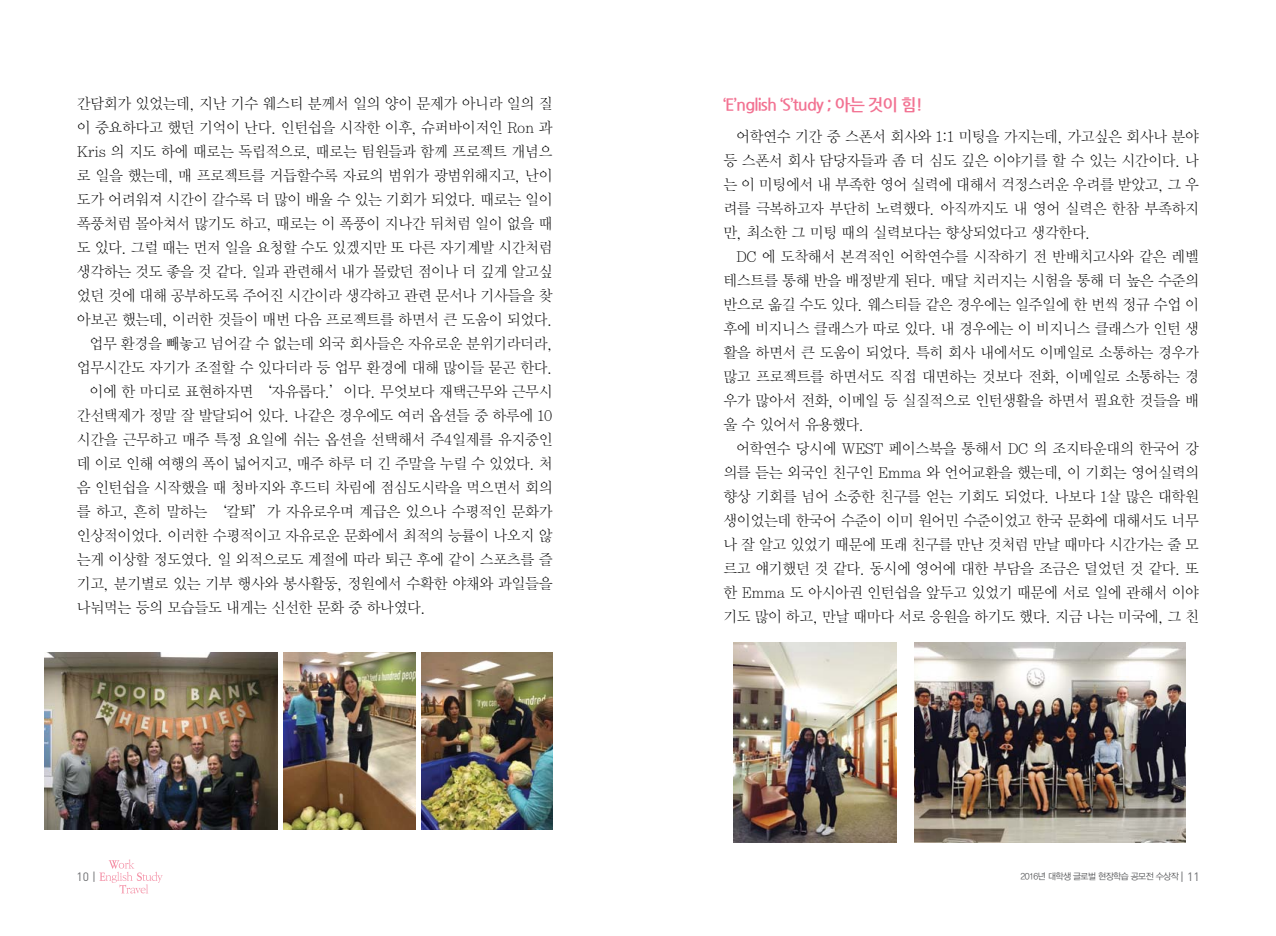
<style>
.page{position:relative;width:1276px;height:936px;background:#fff}
.page>*{position:absolute;margin:0;border:0;box-sizing:border-box;transform-origin:0 0}
.t1{font:700 16.5px "Nanum Gothic";letter-spacing:-.05em;color:#f27292}
.t2{font:15px/24px "Y Mj O11";letter-spacing:-.07em;color:#000;text-align:justify}
.t3{font:12px "DIN";color:#6d6e71}
.t4{font:9px "YDIYGO320";letter-spacing:-.06em;color:#58595b}
.s1{font-family:"DIN";font-size:12px;color:#6d6e71}
</style>
<div class="page">
<svg style="left:99px;top:859px;width:64px;height:34px"></svg>
<img style="left:421px;top:652px;width:132px;height:177px">
<img style="left:283px;top:652px;width:132px;height:177px">
<img style="left:45px;top:652px;width:232px;height:177px">
<img style="left:733px;top:642px;width:163px;height:200px">
<img style="left:914px;top:642px;width:271px;height:200px">
<p class="t2" style="left:77px;top:91px;width:478px">간담회가 있었는데, 지난 기수 웨스티 분께서 일의 양이 문제가 아니라 일의 질</p>
<p class="t2" style="left:77px;top:115px;width:478px">이 중요하다고 했던 기억이 난다. 인턴쉽을 시작한 이후, 슈퍼바이저인 Ron 과</p>
<p class="t2" style="left:77px;top:139px;width:478px">Kris 의 지도 하에 때로는 독립적으로, 때로는 팀원들과 함께 프로젝트 개념으</p>
<p class="t2" style="left:77px;top:163px;width:478px">로 일을 했는데, 매 프로젝트를 거듭할수록 자료의 범위가 광범위해지고, 난이</p>
<p class="t2" style="left:77px;top:187px;width:478px">도가 어려워져 시간이 갈수록 더 많이 배울 수 있는 기회가 되었다. 때로는 일이</p>
<p class="t2" style="left:77px;top:211px;width:478px">폭풍처럼 몰아쳐서 많기도 하고, 때로는 이 폭풍이 지나간 뒤처럼 일이 없을 때</p>
<p class="t2" style="left:77px;top:235px;width:478px">도 있다. 그럴 때는 먼저 일을 요청할 수도 있겠지만 또 다른 자기계발 시간처럼</p>
<p class="t2" style="left:77px;top:259px;width:478px">생각하는 것도 좋을 것 같다. 일과 관련해서 내가 몰랐던 점이나 더 깊게 알고싶</p>
<p class="t2" style="left:77px;top:283px;width:478px">었던 것에 대해 공부하도록 주어진 시간이라 생각하고 관련 문서나 기사들을 찾</p>
<p class="t2" style="left:77px;top:307px;width:478px">아보곤 했는데, 이러한 것들이 매번 다음 프로젝트를 하면서 큰 도움이 되었다.</p>
<p class="t2" style="left:89px;top:331px;width:465px">업무 환경을 빼놓고 넘어갈 수 없는데 외국 회사들은 자유로운 분위기라더라,</p>
<p class="t2" style="left:77px;top:355px;width:478px">업무시간도 자기가 조절할 수 있다더라 등 업무 환경에 대해 많이들 묻곤 한다.</p>
<p class="t2" style="left:89px;top:379px;width:465px">이에 한 마디로 표현하자면 ‘자유롭다.’이다. 무엇보다 재택근무와 근무시</p>
<p class="t2" style="left:77px;top:403px;width:478px">간선택제가 정말 잘 발달되어 있다. 나같은 경우에도 여러 옵션들 중 하루에 10</p>
<p class="t2" style="left:77px;top:427px;width:478px">시간을 근무하고 매주 특정 요일에 쉬는 옵션을 선택해서 주4일제를 유지중인</p>
<p class="t2" style="left:77px;top:451px;width:478px">데 이로 인해 여행의 폭이 넓어지고, 매주 하루 더 긴 주말을 누릴 수 있었다. 처</p>
<p class="t2" style="left:77px;top:475px;width:478px">음 인턴쉽을 시작했을 때 청바지와 후드티 차림에 점심도시락을 먹으면서 회의</p>
<p class="t2" style="left:77px;top:499px;width:478px">를 하고, 흔히 말하는 ‘칼퇴’가 자유로우며 계급은 있으나 수평적인 문화가</p>
<p class="t2" style="left:77px;top:523px;width:478px">인상적이었다. 이러한 수평적이고 자유로운 문화에서 최적의 능률이 나오지 않</p>
<p class="t2" style="left:77px;top:547px;width:478px">는게 이상할 정도였다. 일 외적으로도 계절에 따라 퇴근 후에 같이 스포츠를 즐</p>
<p class="t2" style="left:77px;top:571px;width:478px">기고, 분기별로 있는 기부 행사와 봉사활동, 정원에서 수확한 야채와 과일들을</p>
<p class="t2" style="left:77px;top:595px;width:351px">나눠먹는 등의 모습들도 내게는 신선한 문화 중 하나였다.</p>
<p class="t1" style="left:723px;top:97px;width:201px">‘E’nglish ‘S’tudy ; 아는 것이 힘!</p>
<p class="t2" style="left:723px;top:124px;width:478px;text-indent:13px">어학연수 기간 중 스폰서 회사와 1:1 미팅을 가지는데, 가고싶은 회사나 분야 등 스폰서 회사 담당자들과 좀 더 심도 깊은 이야기를 할 수 있는 시간이다. 나 는 이 미팅에서 내 부족한 영어 실력에 대해서 걱정스러운 우려를 받았고, 그 우 려를 극복하고자 부단히 노력했다. 아직까지도 내 영어 실력은 한참 부족하지 만, 최소한 그 미팅 때의 실력보다는 향상되었다고 생각한다.</p>
<p class="t2" style="left:723px;top:244px;width:478px;text-indent:13px">DC 에 도착해서 본격적인 어학연수를 시작하기 전 반배치고사와 같은 레벨 테스트를 통해 반을 배정받게 된다. 매달 치러지는 시험을 통해 더 높은 수준의 반으로 옮길 수도 있다. 웨스티들 같은 경우에는 일주일에 한 번씩 정규 수업 이 후에 비지니스 클래스가 따로 있다. 내 경우에는 이 비지니스 클래스가 인턴 생 활을 하면서 큰 도움이 되었다. 특히 회사 내에서도 이메일로 소통하는 경우가 많고 프로젝트를 하면서도 직접 대면하는 것보다 전화, 이메일로 소통하는 경 우가 많아서 전화, 이메일 등 실질적으로 인턴생활을 하면서 필요한 것들을 배 울 수 있어서 유용했다.</p>
<p class="t2" style="left:723px;top:436px;width:478px;text-indent:13px">어학연수 당시에 WEST 페이스북을 통해서 DC 의 조지타운대의 한국어 강 의를 듣는 외국인 친구인 Emma 와 언어교환을 했는데, 이 기회는 영어실력의 향상 기회를 넘어 소중한 친구를 얻는 기회도 되었다. 나보다 1살 많은 대학원 생이었는데 한국어 수준이 이미 원어민 수준이었고 한국 문화에 대해서도 너무 나 잘 알고 있었기 때문에 또래 친구를 만난 것처럼 만날 때마다 시간가는 줄 모 르고 얘기했던 것 같다. 동시에 영어에 대한 부담을 조금은 덜었던 것 같다. 또 한 Emma 도 아시아권 인턴쉽을 앞두고 있었기 때문에 서로 일에 관해서 이야 기도 많이 하고, 만날 때마다 서로 응원을 하기도 했다. 지금 나는 미국에, 그 친</p>
<p class="t3" style="left:77px;top:869px;width:21px">10 |</p>
<p class="t4" style="left:1020px;top:871px;width:181px">2016년 대학생 글로벌 현장학습 공모전 수상작 <span class="s1">| 11</span></p>
</div>
